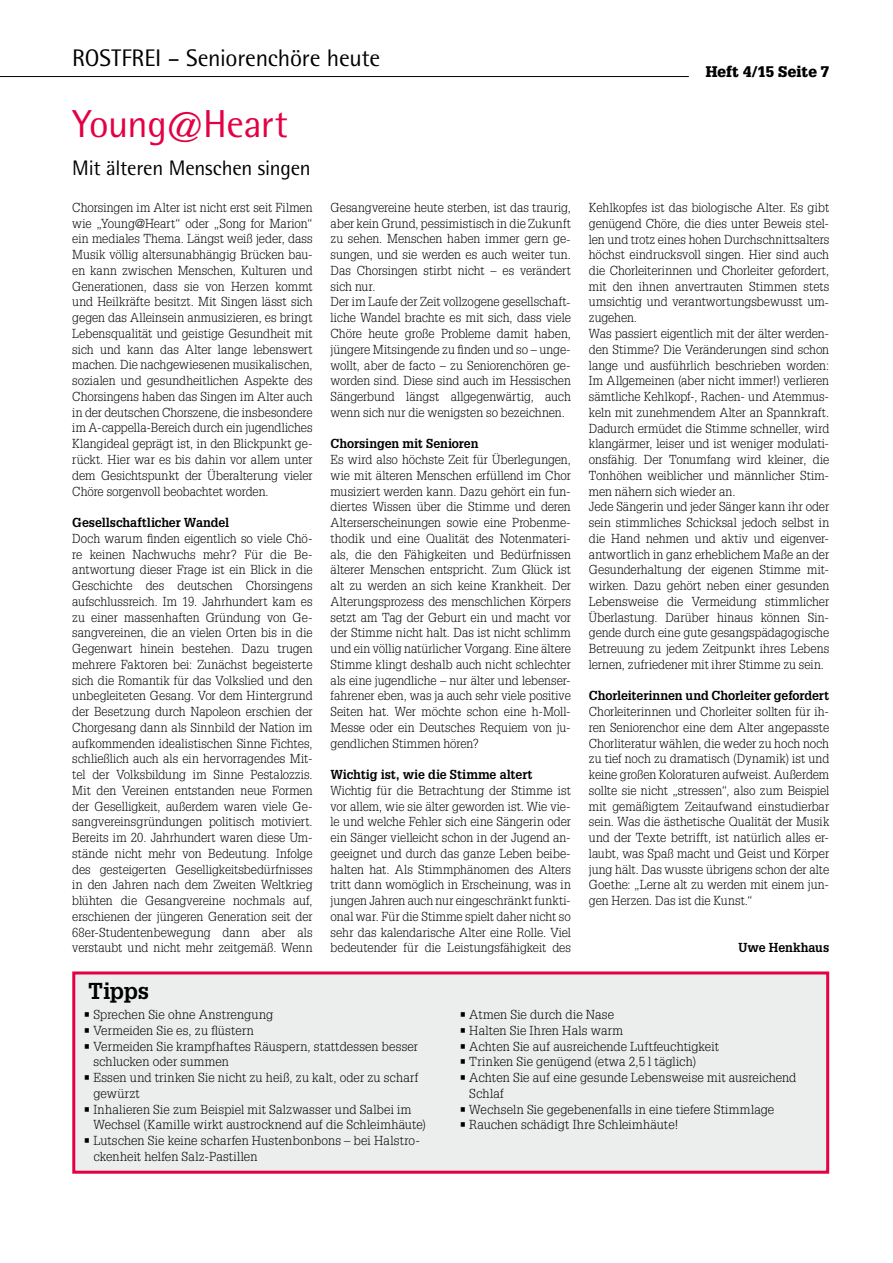
<style>
.page{position:relative;width:893px;height:1263px;background:#fff}
.page>*{position:absolute;margin:0;border:0;box-sizing:border-box;transform-origin:0 0}
.t1{font:39px "Rotis Semi Sans Std";letter-spacing:-.015em;color:#e30045}
.t2{font:24px "Rotis Semi Sans Std";letter-spacing:-.01em;color:#000}
.t3{font:700 22.5px "Glypha LT Std";letter-spacing:-.01em;color:#000}
.t4{font:21px "Rotis Semi Sans Std";letter-spacing:-.01em;color:#000}
.t5{font:900 15px "Glypha LT Std";letter-spacing:.015em;color:#000}
.t6{font:300 12.75px/15.8px "Glypha LT Std";color:#000}
.t7{font:700 12.75px "Glypha LT Std";letter-spacing:-.01em;color:#000}
.t8{font:300 12.75px "Glypha LT Std";letter-spacing:.02em;color:#000}
</style>
<div class="page">
<hr style="left:0;top:76px;width:689px;height:1px;background:#000">
<div style="left:74px;top:973px;width:754px;height:199px;background:#eceded"></div>
<div style="left:72px;top:971px;width:757px;height:203px;border:3px solid #e30045"></div>
<h2 class="t2" style="left:72px;top:44px;width:310px">ROSTFREI – Seniorenchöre heute</h2>
<h1 class="t1" style="left:72px;top:101px;width:217px">Young@Heart</h1>
<h3 class="t4" style="left:72px;top:155px;width:240px">Mit älteren Menschen singen</h3>
<p class="t6" style="left:72px;top:200px;width:242px;text-align:justify">Chorsingen im Alter ist nicht erst seit Filmen wie „Young@Heart“ oder „Song for Marion“ ein mediales Thema. Längst weiß jeder, dass Musik völlig altersunabhängig Brücken bau&shy;en kann zwischen Menschen, Kulturen und Generationen, dass sie von Herzen kommt und Heilkräfte besitzt. Mit Singen lässt sich gegen das Alleinsein anmusizieren, es bringt Lebensqualität und geistige Gesundheit mit sich und kann das Alter lange lebenswert machen. Die nachgewiesenen musikalischen, sozialen und gesundheitlichen Aspekte des Chorsingens haben das Singen im Alter auch in der deutschen Chorszene, die insbesondere im A-cappella-Bereich durch ein jugendliches Klangideal geprägt ist, in den Blickpunkt ge&shy;rückt. Hier war es bis dahin vor allem unter dem Gesichtspunkt der Überalterung vieler Chöre sorgenvoll beobachtet worden.</p>
<p class="t7" style="left:72px;top:515px;width:159px">Gesellschaftlicher Wandel</p>
<p class="t6" style="left:72px;top:531px;width:242px;text-align:justify">Doch warum finden eigentlich so viele Chö&shy;re keinen Nachwuchs mehr? Für die Be&shy;antwortung dieser Frage ist ein Blick in die Geschichte des deutschen Chorsingens aufschlussreich. Im 19. Jahrhundert kam es zu einer massenhaften Gründung von Ge&shy;sangvereinen, die an vielen Orten bis in die Gegenwart hinein bestehen. Dazu trugen mehrere Faktoren bei: Zunächst begeisterte sich die Romantik für das Volkslied und den unbegleiteten Gesang. Vor dem Hintergrund der Besetzung durch Napoleon erschien der Chorgesang dann als Sinnbild der Nation im aufkommenden idealistischen Sinne Fichtes, schließlich auch als ein hervorragendes Mit&shy;tel der Volksbildung im Sinne Pestalozzis.<br>Mit den Vereinen entstanden neue Formen der Geselligkeit, außerdem waren viele Ge&shy;sangvereinsgründungen politisch motiviert.<br>Bereits im 20. Jahrhundert waren diese Um&shy;stände nicht mehr von Bedeutung. Infolge des gesteigerten Geselligkeitsbedürfnisses in den Jahren nach dem Zweiten Weltkrieg blühten die Gesangvereine nochmals auf, erschienen der jüngeren Generation seit der 68er-Studentenbewegung dann aber als verstaubt und nicht mehr zeitgemäß. Wenn</p>
<p class="t6" style="left:331px;top:200px;width:242px">Gesangvereine heute sterben, ist das traurig, aber kein Grund, pessimistisch in die Zukunft zu sehen. Menschen haben immer gern ge&shy;sungen, und sie werden es auch weiter tun.<br>Das Chorsingen stirbt nicht – es verändert sich nur.<br>Der im Laufe der Zeit vollzogene gesellschaft&shy;liche Wandel brachte es mit sich, dass viele Chöre heute große Probleme damit haben, jüngere Mitsingende zu finden und so – unge&shy;wollt, aber de facto – zu Seniorenchören ge&shy;worden sind. Diese sind auch im Hessischen Sängerbund längst allgegenwärtig, auch wenn sich nur die wenigsten so bezeichnen.</p>
<p class="t7" style="left:331px;top:436px;width:149px">Chorsingen mit Senioren</p>
<p class="t6" style="left:331px;top:452px;width:242px;text-align:justify">Es wird also höchste Zeit für Überlegungen, wie mit älteren Menschen erfüllend im Chor musiziert werden kann. Dazu gehört ein fun&shy;diertes Wissen über die Stimme und deren Alterserscheinungen sowie eine Probenme&shy;thodik und eine Qualität des Notenmateri&shy;als, die den Fähigkeiten und Bedürfnissen älterer Menschen entspricht. Zum Glück ist alt zu werden an sich keine Krankheit. Der Alterungsprozess des menschlichen Körpers setzt am Tag der Geburt ein und macht vor der Stimme nicht halt. Das ist nicht schlimm und ein völlig natürlicher Vorgang. Eine ältere Stimme klingt deshalb auch nicht schlechter als eine jugendliche – nur älter und lebenser&shy;fahrener eben, was ja auch sehr viele positive Seiten hat. Wer möchte schon eine h-Moll-Messe oder ein Deutsches Requiem von ju&shy;gendlichen Stimmen hören?</p>
<p class="t7" style="left:331px;top:767px;width:204px">Wichtig ist, wie die Stimme altert</p>
<p class="t6" style="left:331px;top:783px;width:242px;text-align:justify">Wichtig für die Betrachtung der Stimme ist vor allem, wie sie älter geworden ist. Wie vie&shy;le und welche Fehler sich eine Sängerin oder ein Sänger vielleicht schon in der Jugend an&shy;geeignet und durch das ganze Leben beibe&shy;halten hat. Als Stimmphänomen des Alters tritt dann womöglich in Erscheinung, was in jungen Jahren auch nur eingeschränkt funkti&shy;onal war. Für die Stimme spielt daher nicht so sehr das kalendarische Alter eine Rolle. Viel bedeutender für die Leistungsfähigkeit des</p>
<p class="t5" style="left:706px;top:62px;width:125px">Heft 4/15 Seite 7</p>
<p class="t6" style="left:589px;top:200px;width:242px">Kehlkopfes ist das biologische Alter. Es gibt genügend Chöre, die dies unter Beweis stel&shy;len und trotz eines hohen Durchschnittsalters höchst eindrucksvoll singen. Hier sind auch die Chorleiterinnen und Chorleiter gefordert, mit den ihnen anvertrauten Stimmen stets umsichtig und verantwortungsbewusst um&shy;zugehen.<br>Was passiert eigentlich mit der älter werden&shy;den Stimme? Die Veränderungen sind schon lange und ausführlich beschrieben worden:<br>Im Allgemeinen (aber nicht immer!) verlieren sämtliche Kehlkopf-, Rachen- und Atemmus&shy;keln mit zunehmendem Alter an Spannkraft.<br>Dadurch ermüdet die Stimme schneller, wird klangärmer, leiser und ist weniger modulati&shy;onsfähig. Der Tonumfang wird kleiner, die Tonhöhen weiblicher und männlicher Stim&shy;men nähern sich wieder an.<br>Jede Sängerin und jeder Sänger kann ihr oder sein stimmliches Schicksal jedoch selbst in die Hand nehmen und aktiv und eigenver&shy;antwortlich in ganz erheblichem Maße an der Gesunderhaltung der eigenen Stimme mit&shy;wirken. Dazu gehört neben einer gesunden Lebensweise die Vermeidung stimmlicher Überlastung. Darüber hinaus können Sin&shy;gende durch eine gute gesangspädagogische Betreuung zu jedem Zeitpunkt ihres Lebens lernen, zufriedener mit ihrer Stimme zu sein.</p>
<p class="t7" style="left:589px;top:688px;width:242px">Chorleiterinnen und Chorleiter gefordert</p>
<p class="t6" style="left:589px;top:704px;width:242px;text-align:justify">Chorleiterinnen und Chorleiter sollten für ih&shy;ren Seniorenchor eine dem Alter angepasste Chorliteratur wählen, die weder zu hoch noch zu tief noch zu dramatisch (Dynamik) ist und keine großen Koloraturen aufweist. Außerdem sollte sie nicht „stressen“, also zum Beispiel mit gemäßigtem Zeitaufwand einstudierbar sein. Was die ästhetische Qualität der Musik und der Texte betrifft, ist natürlich alles er&shy;laubt, was Spaß macht und Geist und Körper jung hält. Das wusste übrigens schon der alte Goethe: „Lerne alt zu werden mit einem jun&shy;gen Herzen. Das ist die Kunst.“</p>
<p class="t7" style="left:739px;top:940px;width:92px">Uwe Henkhaus</p>
<h3 class="t3" style="left:88px;top:977px;width:63px">Tipps</h3>
<p class="t6" style="left:84px;top:1007px;width:191px">• Sprechen Sie ohne Anstrengung</p>
<p class="t6" style="left:84px;top:1023px;width:171px">• Vermeiden Sie es, zu flüstern</p>
<p class="t6" style="left:93px;top:1038px;width:326px;text-indent:-10px">• Vermeiden Sie krampfhaftes Räuspern, stattdessen besser schlucken oder summen</p>
<p class="t6" style="left:93px;top:1070px;width:326px;text-indent:-10px">• Essen und trinken Sie nicht zu heiß, zu kalt, oder zu scharf gewürzt</p>
<p class="t6" style="left:93px;top:1101px;width:334px;text-indent:-10px">• Inhalieren Sie zum Beispiel mit Salzwasser und Salbei im<br>Wechsel (Kamille wirkt austrocknend auf die Schleimhäute)</p>
<p class="t6" style="left:93px;top:1133px;width:328px;text-indent:-10px">• Lutschen Sie keine scharfen Hustenbonbons – bei Halstro&shy;ckenheit helfen Salz-Pastillen</p>
<p class="t6" style="left:460px;top:1007px;width:156px">• Atmen Sie durch die Nase</p>
<p class="t8" style="left:460px;top:1023px;width:165px">• Halten Sie Ihren Hals warm</p>
<p class="t6" style="left:460px;top:1038px;width:261px">• Achten Sie auf ausreichende Luftfeuchtigkeit</p>
<p class="t6" style="left:460px;top:1054px;width:238px">• Trinken Sie genügend (etwa 2,5 l täglich)</p>
<p class="t6" style="left:469px;top:1070px;width:329px;text-indent:-10px">• Achten Sie auf eine gesunde Lebensweise mit ausreichend<br>Schlaf</p>
<p class="t6" style="left:460px;top:1101px;width:316px">• Wechseln Sie gegebenenfalls in eine tiefere Stimmlage</p>
<p class="t6" style="left:460px;top:1117px;width:221px">• Rauchen schädigt Ihre Schleimhäute!</p>
</div>
